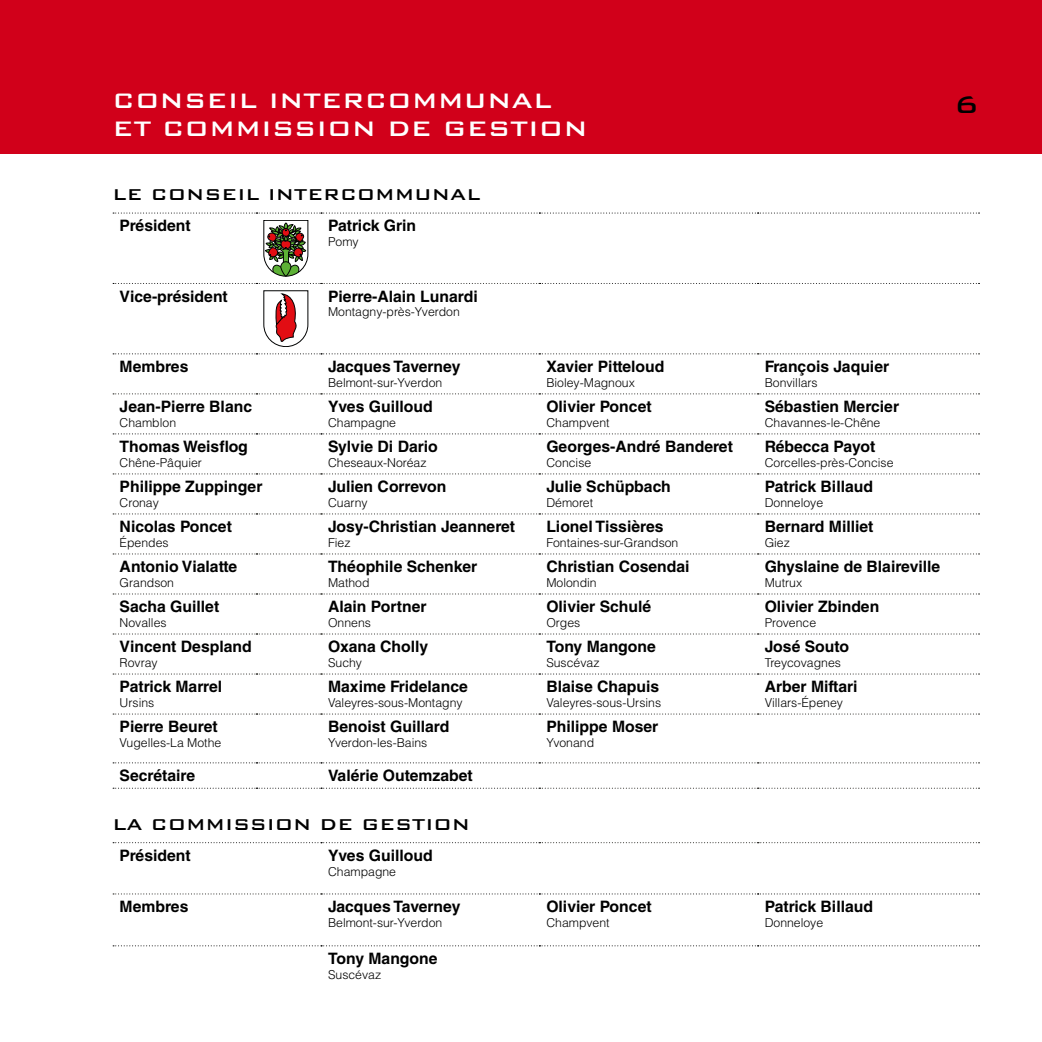
<style>
.page{position:relative;width:1042px;height:1042px;background:#fff}
.page>*{position:absolute;margin:0;border:0;box-sizing:border-box;transform-origin:0 0}
.t1{font:500 31.5px "Bank Gothic BT";color:#000}
.t2{font:500 28px "Bank Gothic BT";color:#fff}
.t3{font:500 21px "Bank Gothic BT";color:#000}
.t4{font:700 15.75px "Helvetica LT Std";color:#000}
.t5{font:300 12.25px "Helvetica LT Std";color:#000}
</style>
<div class="page">
<div style="left:0;top:0;width:1042px;height:154px;background:#d1001a"></div>
<svg style="left:113px;top:213px;width:866px;height:1px"></svg>
<svg style="left:113px;top:283px;width:866px;height:1px"></svg>
<svg style="left:113px;top:553px;width:866px;height:1px"></svg>
<svg style="left:113px;top:593px;width:866px;height:1px"></svg>
<svg style="left:113px;top:673px;width:866px;height:1px"></svg>
<svg style="left:113px;top:713px;width:866px;height:1px"></svg>
<svg style="left:113px;top:633px;width:866px;height:1px"></svg>
<svg style="left:113px;top:473px;width:866px;height:1px"></svg>
<svg style="left:113px;top:513px;width:866px;height:1px"></svg>
<svg style="left:113px;top:762px;width:866px;height:1px"></svg>
<svg style="left:113px;top:788px;width:866px;height:1px"></svg>
<svg style="left:113px;top:433px;width:866px;height:1px"></svg>
<svg style="left:113px;top:353px;width:866px;height:1px"></svg>
<svg style="left:113px;top:393px;width:866px;height:1px"></svg>
<svg style="left:263px;top:220px;width:45px;height:56px"></svg>
<svg style="left:263px;top:290px;width:45px;height:57px"></svg>
<svg style="left:113px;top:893px;width:866px;height:1px"></svg>
<svg style="left:113px;top:945px;width:866px;height:1px"></svg>
<svg style="left:113px;top:842px;width:866px;height:1px"></svg>
<h2 class="t2" style="left:113px;top:86px;width:441px">CONSEIL INTERCOMMUNAL</h2>
<h1 class="t1" style="left:954px;top:88px;width:26px">6</h1>
<h2 class="t2" style="left:113px;top:114px;width:476px">ET COMMISSION DE GESTION</h2>
<h3 class="t3" style="left:113px;top:183px;width:370px">LE CONSEIL INTERCOMMUNAL</h3>
<p class="t4" style="left:120px;top:216px;width:73px">Président</p>
<p class="t4" style="left:328px;top:216px;width:90px">Patrick Grin</p>
<p class="t5" style="left:328px;top:234px;width:32px">Pomy</p>
<p class="t4" style="left:120px;top:287px;width:110px">Vice-président</p>
<p class="t4" style="left:328px;top:287px;width:151px">Pierre-Alain Lunardi</p>
<p class="t5" style="left:328px;top:304px;width:133px">Montagny-près-Yverdon</p>
<p class="t4" style="left:120px;top:357px;width:70px">Membres</p>
<p class="t4" style="left:328px;top:357px;width:134px">Jacques Taverney</p>
<p class="t5" style="left:328px;top:375px;width:116px">Belmont-sur-Yverdon</p>
<p class="t4" style="left:546px;top:357px;width:120px">Xavier Pitteloud</p>
<p class="t5" style="left:546px;top:375px;width:90px">Bioley-Magnoux</p>
<p class="t4" style="left:764px;top:357px;width:126px">François Jaquier</p>
<p class="t5" style="left:764px;top:375px;width:55px">Bonvillars</p>
<p class="t4" style="left:120px;top:397px;width:134px">Jean-Pierre Blanc</p>
<p class="t5" style="left:120px;top:415px;width:58px">Chamblon</p>
<p class="t4" style="left:328px;top:397px;width:106px">Yves Guilloud</p>
<p class="t5" style="left:328px;top:415px;width:70px">Champagne</p>
<p class="t4" style="left:546px;top:397px;width:107px">Olivier Poncet</p>
<p class="t5" style="left:546px;top:415px;width:65px">Champvent</p>
<p class="t4" style="left:764px;top:397px;width:136px">Sébastien Mercier</p>
<p class="t5" style="left:764px;top:415px;width:117px">Chavannes-le-Chêne</p>
<p class="t4" style="left:120px;top:437px;width:130px">Thomas Weisflog</p>
<p class="t5" style="left:120px;top:455px;width:84px">Chêne-Pâquier</p>
<p class="t4" style="left:328px;top:437px;width:111px">Sylvie Di Dario</p>
<p class="t5" style="left:328px;top:455px;width:100px">Cheseaux-Noréaz</p>
<p class="t4" style="left:546px;top:437px;width:188px">Georges-André Banderet</p>
<p class="t5" style="left:546px;top:455px;width:46px">Concise</p>
<p class="t4" style="left:764px;top:437px;width:112px">Rébecca Payot</p>
<p class="t5" style="left:764px;top:455px;width:130px">Corcelles-près-Concise</p>
<p class="t4" style="left:120px;top:477px;width:144px">Philippe Zuppinger</p>
<p class="t5" style="left:120px;top:495px;width:41px">Cronay</p>
<p class="t4" style="left:328px;top:477px;width:120px">Julien Correvon</p>
<p class="t5" style="left:328px;top:495px;width:41px">Cuarny</p>
<p class="t4" style="left:546px;top:477px;width:126px">Julie Schüpbach</p>
<p class="t5" style="left:546px;top:495px;width:48px">Démoret</p>
<p class="t4" style="left:764px;top:477px;width:110px">Patrick Billaud</p>
<p class="t5" style="left:764px;top:495px;width:60px">Donneloye</p>
<p class="t4" style="left:120px;top:517px;width:114px">Nicolas Poncet</p>
<p class="t5" style="left:120px;top:535px;width:51px">Épendes</p>
<p class="t4" style="left:328px;top:517px;width:189px">Josy-Christian Jeanneret</p>
<p class="t5" style="left:328px;top:535px;width:24px">Fiez</p>
<p class="t4" style="left:546px;top:517px;width:119px">Lionel Tissières</p>
<p class="t5" style="left:546px;top:535px;width:134px">Fontaines-sur-Grandson</p>
<p class="t4" style="left:764px;top:517px;width:110px">Bernard Milliet</p>
<p class="t5" style="left:764px;top:535px;width:27px">Giez</p>
<p class="t4" style="left:120px;top:557px;width:119px">Antonio Vialatte</p>
<p class="t5" style="left:120px;top:575px;width:56px">Grandson</p>
<p class="t4" style="left:328px;top:557px;width:151px">Théophile Schenker</p>
<p class="t5" style="left:328px;top:575px;width:43px">Mathod</p>
<p class="t4" style="left:546px;top:557px;width:145px">Christian Cosendai</p>
<p class="t5" style="left:546px;top:575px;width:52px">Molondin</p>
<p class="t4" style="left:764px;top:557px;width:177px">Ghyslaine de Blaireville</p>
<p class="t5" style="left:764px;top:575px;width:39px">Mutrux</p>
<p class="t4" style="left:120px;top:597px;width:101px">Sacha Guillet</p>
<p class="t5" style="left:120px;top:615px;width:48px">Novalles</p>
<p class="t4" style="left:328px;top:597px;width:100px">Alain Portner</p>
<p class="t5" style="left:328px;top:615px;width:44px">Onnens</p>
<p class="t4" style="left:546px;top:597px;width:106px">Olivier Schulé</p>
<p class="t5" style="left:546px;top:615px;width:36px">Orges</p>
<p class="t4" style="left:764px;top:597px;width:116px">Olivier Zbinden</p>
<p class="t5" style="left:764px;top:615px;width:53px">Provence</p>
<p class="t4" style="left:120px;top:637px;width:134px">Vincent Despland</p>
<p class="t5" style="left:120px;top:655px;width:40px">Rovray</p>
<p class="t4" style="left:328px;top:637px;width:102px">Oxana Cholly</p>
<p class="t5" style="left:328px;top:655px;width:36px">Suchy</p>
<p class="t4" style="left:546px;top:637px;width:111px">Tony Mangone</p>
<p class="t5" style="left:546px;top:655px;width:55px">Suscévaz</p>
<p class="t4" style="left:764px;top:637px;width:86px">José Souto</p>
<p class="t5" style="left:764px;top:655px;width:78px">Treycovagnes</p>
<p class="t4" style="left:120px;top:677px;width:104px">Patrick Marrel</p>
<p class="t5" style="left:120px;top:695px;width:36px">Ursins</p>
<p class="t4" style="left:328px;top:677px;width:141px">Maxime Fridelance</p>
<p class="t5" style="left:328px;top:695px;width:136px">Valeyres-sous-Montagny</p>
<p class="t4" style="left:546px;top:677px;width:114px">Blaise Chapuis</p>
<p class="t5" style="left:546px;top:695px;width:116px">Valeyres-sous-Ursins</p>
<p class="t4" style="left:764px;top:677px;width:94px">Arber Miftari</p>
<p class="t5" style="left:764px;top:695px;width:80px">Villars-Épeney</p>
<p class="t4" style="left:120px;top:717px;width:100px">Pierre Beuret</p>
<p class="t5" style="left:120px;top:735px;width:103px">Vugelles-La Mothe</p>
<p class="t4" style="left:328px;top:717px;width:123px">Benoist Guillard</p>
<p class="t5" style="left:328px;top:735px;width:101px">Yverdon-les-Bains</p>
<p class="t4" style="left:546px;top:717px;width:114px">Philippe Moser</p>
<p class="t5" style="left:546px;top:735px;width:49px">Yvonand</p>
<p class="t4" style="left:120px;top:766px;width:77px">Secrétaire</p>
<p class="t4" style="left:328px;top:766px;width:146px">Valérie Outemzabet</p>
<h3 class="t3" style="left:113px;top:813px;width:359px">LA COMMISSION DE GESTION</h3>
<p class="t4" style="left:120px;top:846px;width:73px">Président</p>
<p class="t4" style="left:328px;top:846px;width:106px">Yves Guilloud</p>
<p class="t5" style="left:328px;top:864px;width:70px">Champagne</p>
<p class="t4" style="left:120px;top:897px;width:70px">Membres</p>
<p class="t4" style="left:328px;top:897px;width:134px">Jacques Taverney</p>
<p class="t5" style="left:328px;top:915px;width:116px">Belmont-sur-Yverdon</p>
<p class="t4" style="left:546px;top:897px;width:107px">Olivier Poncet</p>
<p class="t5" style="left:546px;top:915px;width:65px">Champvent</p>
<p class="t4" style="left:764px;top:897px;width:110px">Patrick Billaud</p>
<p class="t5" style="left:764px;top:915px;width:60px">Donneloye</p>
<p class="t4" style="left:328px;top:949px;width:111px">Tony Mangone</p>
<p class="t5" style="left:328px;top:967px;width:55px">Suscévaz</p>
</div>
